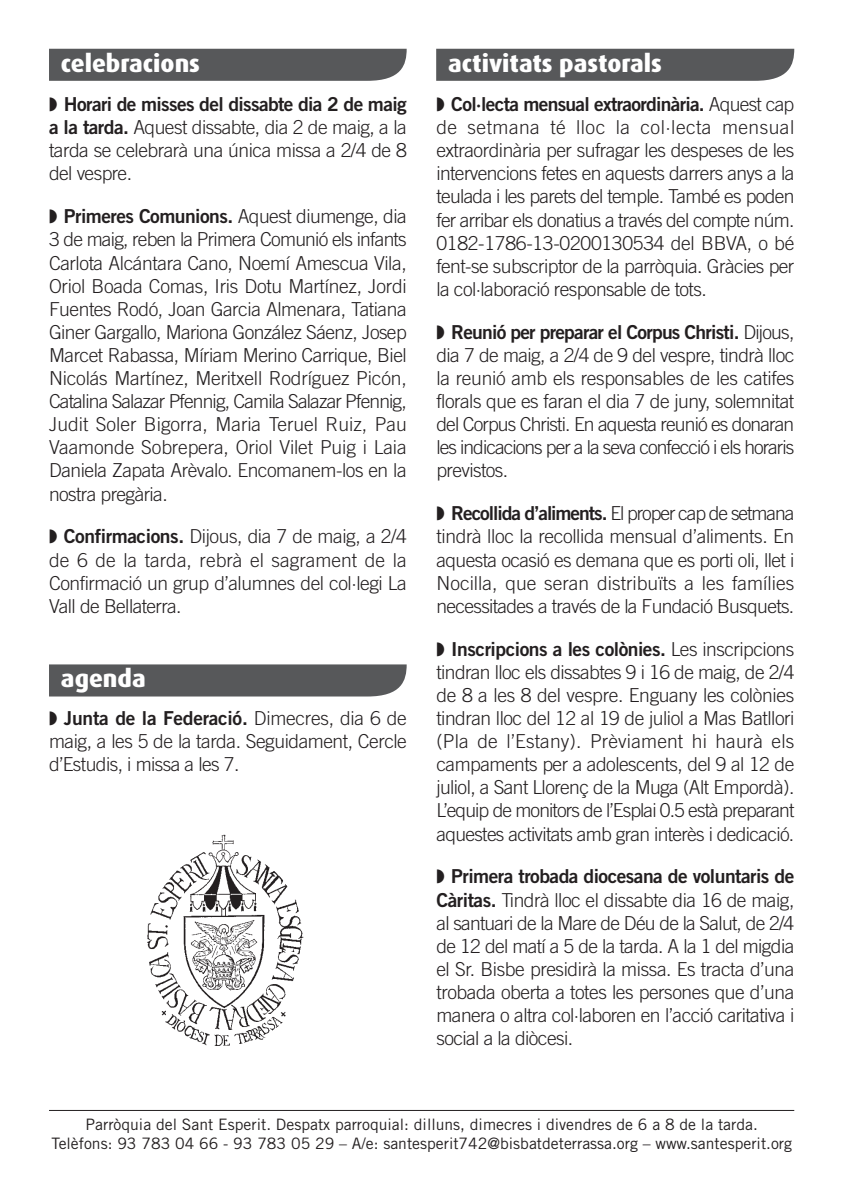
<style>
.page{position:relative;width:844px;height:1190px;background:#fff}
.page>*{position:absolute;margin:0;border:0;box-sizing:border-box;transform-origin:0 0}
.t1{font:800 24.5px "Dax";color:#fff}
.t2{font:300 19.25px/23.1px "Trade Gothic";letter-spacing:-.03em;color:#231f20;text-align:justify}
.t3{font:19.25px "Trade Gothic Bold Two";letter-spacing:-.03em;color:#231f20}
.t4{font:19.25px "Trade Gothic Bold Two";letter-spacing:-.055em;color:#231f20}
.t5{font:15.75px/18.9px "Trade Gothic";color:#231f20;text-align:center}
.s1{font-family:"Trade Gothic Bold Two";font-weight:400}
.s2{font-family:"Trade Gothic";font-weight:300}
</style>
<div class="page">
<div style="left:436px;top:49px;width:358px;height:32px;background:#57585a"></div>
<div style="left:49px;top:49px;width:357px;height:32px;background:#57585a"></div>
<svg style="left:49px;top:664px;width:357px;height:33px;background:#5e5f61"></svg>
<hr style="left:49px;top:1110px;width:745px;height:1px;background:#231f20">
<img style="left:148px;top:834px;width:156px;height:211px">
<p class="t1" style="left:61px;top:52px;width:141px">celebracions</p>
<p class="t1" style="left:448px;top:52px;width:215px">activitats pastorals</p>
<p class="t3" style="left:49px;top:97px;width:359px">◗ Horari de misses del dissabte dia 2 de maig</p>
<p class="t2" style="left:49px;top:117px;width:359px"><span class="s1">a la tarda.</span> Aquest dissabte, dia 2 de maig, a la tarda se celebrarà una única missa a 2/4 de 8 del vespre.</p>
<p class="t3" style="left:49px;top:209px;width:359px">◗ Primeres Comunions. <span class="s2">Aquest diumenge, dia</span></p>
<p class="t2" style="left:49px;top:230px;width:359px">3 de maig, reben la Primera Comunió els infants Carlota Alcántara Cano, Noemí Amescua Vila, Oriol Boada Comas, Iris Dotu Martínez, Jordi Fuentes Rodó, Joan Garcia Almenara, Tatiana Giner Gargallo, Mariona González Sáenz, Josep Marcet Rabassa, Míriam Merino Carrique, Biel Nicolás Martínez, Meritxell Rodríguez Picón, Catalina Salazar Pfennig, Camila Salazar Pfennig, Judit Soler Bigorra, Maria Teruel Ruiz, Pau Vaamonde Sobrepera, Oriol Vilet Puig i Laia Daniela Zapata Arèvalo. Encomanem-los en la nostra pregària.</p>
<p class="t2" style="left:49px;top:527px;width:359px">◗ <span class="s1">Confirmacions.</span> Dijous, dia 7 de maig, a 2/4 de 6 de la tarda, rebrà el sagrament de la Confirmació un grup d’alumnes del col·legi La Vall de Bellaterra.</p>
<p class="t1" style="left:61px;top:668px;width:86px">agenda</p>
<p class="t3" style="left:49px;top:711px;width:359px">◗ Junta de la Federació. <span class="s2">Dimecres, dia 6 de</span></p>
<p class="t2" style="left:49px;top:732px;width:359px">maig, a les 5 de la tarda. Seguidament, Cercle d’Estudis, i missa a les 7.</p>
<p class="t3" style="left:436px;top:97px;width:359px">◗ Col·lecta mensual extraordinària. <span class="s2">Aquest cap</span></p>
<p class="t2" style="left:436px;top:117px;width:359px">de setmana té lloc la col·lecta mensual extraordinària per sufragar les despeses de les intervencions fetes en aquests darrers anys a la teulada i les parets del temple. També es poden fer arribar els donatius a través del compte núm.<br>0182-1786-13-0200130534 del BBVA, o bé fent-se subscriptor de la parròquia. Gràcies per la col·laboració responsable de tots.</p>
<p class="t3" style="left:436px;top:325px;width:359px">◗ Reunió per preparar el Corpus Christi. <span class="s2">Dijous,</span></p>
<p class="t2" style="left:436px;top:345px;width:359px">dia 7 de maig, a 2/4 de 9 del vespre, tindrà lloc la reunió amb els responsables de les catifes florals que es faran el dia 7 de juny, solemnitat del Corpus Christi. En aquesta reunió es donaran les indicacions per a la seva confecció i els horaris previstos.</p>
<p class="t4" style="left:436px;top:506px;width:359px">◗ Recollida d’aliments. <span class="s2">El proper cap de setmana</span></p>
<p class="t2" style="left:436px;top:527px;width:359px">tindrà lloc la recollida mensual d’aliments. En aquesta ocasió es demana que es porti oli, llet i Nocilla, que seran distribuïts a les famílies necessitades a través de la Fundació Busquets.</p>
<p class="t3" style="left:436px;top:642px;width:359px">◗ Inscripcions a les colònies. <span class="s2">Les inscripcions</span></p>
<p class="t2" style="left:436px;top:662px;width:359px">tindran lloc els dissabtes 9 i 16 de maig, de 2/4 de 8 a les 8 del vespre. Enguany les colònies tindran lloc del 12 al 19 de juliol a Mas Batllori (Pla de l’Estany). Prèviament hi haurà els campaments per a adolescents, del 9 al 12 de juliol, a Sant Llorenç de la Muga (Alt Empordà).<br>L’equip de monitors de l’Esplai 0.5 està preparant aquestes activitats amb gran interès i dedicació.</p>
<p class="t3" style="left:436px;top:870px;width:359px">◗ Primera trobada diocesana de voluntaris de</p>
<p class="t2" style="left:436px;top:890px;width:359px"><span class="s1">Càritas.</span> Tindrà lloc el dissabte dia 16 de maig, al santuari de la Mare de Déu de la Salut, de 2/4 de 12 del matí a 5 de la tarda. A la 1 del migdia el Sr. Bisbe presidirà la missa. Es tracta d’una trobada oberta a totes les persones que d’una manera o altra col·laboren en l’acció caritativa i social a la diòcesi.</p>
<p class="t5" style="left:51px;top:1117px;width:742px">Parròquia del Sant Esperit. Despatx parroquial: dilluns, dimecres i divendres de 6 a 8 de la tarda.<br>Telèfons: 93 783 04 66 - 93 783 05 29 – A/e: santesperit742@bisbatdeterrassa.org – www.santesperit.org</p>
</div>
